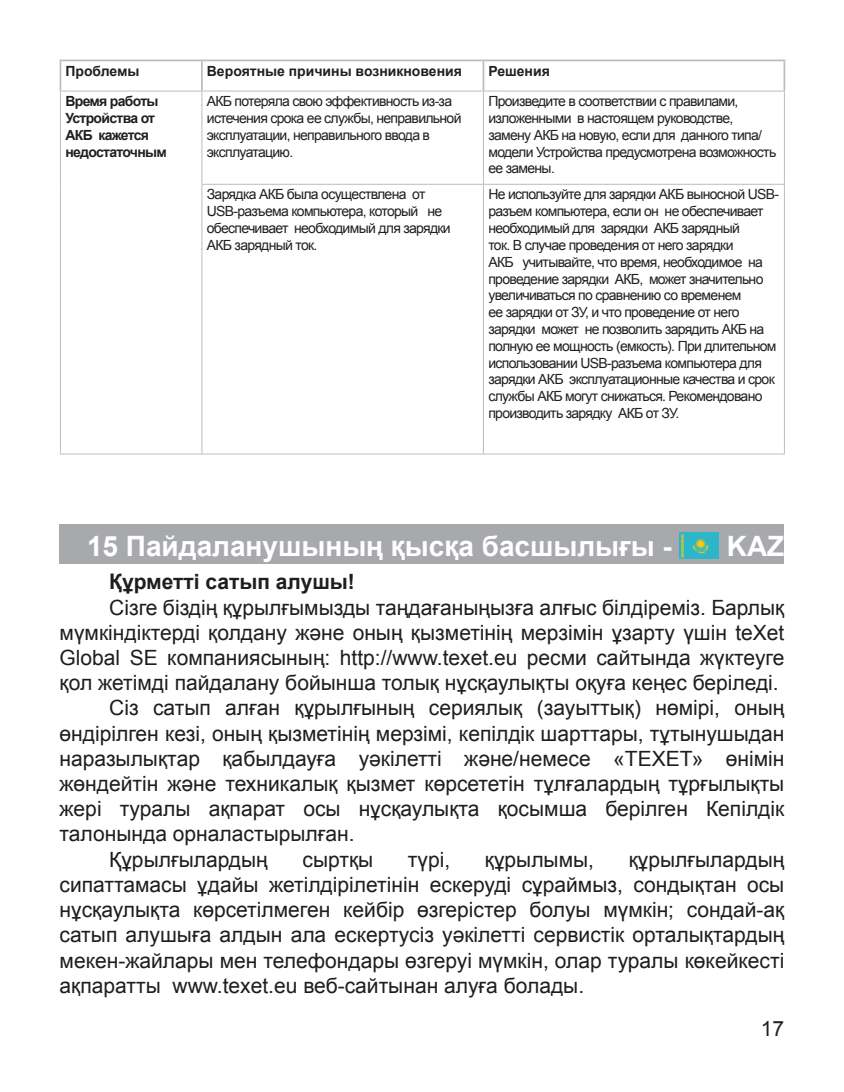
<style>
.page{position:relative;width:844px;height:1092px;background:#fff}
.page>*{position:absolute;margin:0;border:0;box-sizing:border-box;transform-origin:0 0}
.t1{font:700 28px "Arial";color:#fff}
.t2{font:21px/25.2px "Arial";color:#201d1e;text-align:justify}
.t3{font:700 21px "Arial";color:#201d1e}
.t4{font:21px "Arial";color:#231f20}
.t5{font:14px/16.8px "Arial";letter-spacing:-.05em;color:#231f20}
.t6{font:700 14px/16.8px "Arial";letter-spacing:-.04em;color:#231f20}
.t7{font:700 14px "Arial";color:#231f20}
</style>
<div class="page">
<hr style="left:60px;top:60px;width:142px;height:1px;background:#bcbdc0">
<hr style="left:60px;top:61px;width:1px;height:30px;background:#bcbdc0">
<hr style="left:202px;top:60px;width:281px;height:1px;background:#bcbdc0">
<hr style="left:201px;top:61px;width:2px;height:30px;background:#bcbdc0">
<hr style="left:483px;top:60px;width:302px;height:1px;background:#bcbdc0">
<hr style="left:482px;top:61px;width:2px;height:30px;background:#bcbdc0">
<hr style="left:783px;top:61px;width:2px;height:30px;background:#bcbdc0">
<hr style="left:60px;top:90px;width:142px;height:2px;background:#bcbdc0">
<hr style="left:202px;top:90px;width:281px;height:2px;background:#bcbdc0">
<hr style="left:483px;top:90px;width:301px;height:2px;background:#bcbdc0">
<hr style="left:60px;top:91px;width:1px;height:93px;background:#bcbdc0">
<hr style="left:201px;top:91px;width:1px;height:93px;background:#bcbdc0">
<hr style="left:482px;top:91px;width:2px;height:93px;background:#bcbdc0">
<hr style="left:783px;top:91px;width:1px;height:93px;background:#bcbdc0">
<hr style="left:60px;top:184px;width:1px;height:269px;background:#bcbdc0">
<hr style="left:201px;top:184px;width:282px;height:1px;background:#bcbdc0">
<hr style="left:201px;top:185px;width:1px;height:268px;background:#bcbdc0">
<hr style="left:483px;top:184px;width:301px;height:1px;background:#bcbdc0">
<hr style="left:482px;top:185px;width:2px;height:268px;background:#bcbdc0">
<hr style="left:783px;top:185px;width:1px;height:268px;background:#bcbdc0">
<hr style="left:60px;top:453px;width:142px;height:1px;background:#bcbdc0">
<hr style="left:202px;top:453px;width:281px;height:1px;background:#bcbdc0">
<hr style="left:483px;top:453px;width:301px;height:1px;background:#bcbdc0">
<div style="left:60px;top:524px;width:724px;height:40px;background:#a8a9ad"></div>
<div style="left:679px;top:532px;width:40px;height:27px;background:#2cb6c9"></div>
<svg style="left:681px;top:534px;width:2px;height:23px"></svg>
<svg style="left:692px;top:539px;width:16px;height:14px"></svg>
<p class="t7" style="left:65px;top:61px;width:76px">Проблемы</p>
<p class="t7" style="left:207px;top:61px;width:256px">Вероятные причины возникновения</p>
<p class="t7" style="left:488px;top:61px;width:63px">Решения</p>
<p class="t6" style="left:65px;top:93px;width:103px">Время работы<br>Устройства от<br>АКБ кажется недостаточным</p>
<p class="t5" style="left:207px;top:93px;width:256px">АКБ потеряла свою эффективность из-за истечения срока ее службы, неправильной эксплуатации, неправильного ввода в эксплуатацию.</p>
<p class="t5" style="left:488px;top:93px;width:289px">Произведите в соответствии с правилами, изложенными в настоящем руководстве, замену АКБ на новую, если для данного типа/ модели Устройства предусмотрена возможность ее замены.</p>
<p class="t5" style="left:207px;top:186px;width:245px">Зарядка АКБ была осуществлена от<br>USB-разъема компьютера, который не обеспечивает необходимый для зарядки<br>АКБ зарядный ток.</p>
<p class="t5" style="left:488px;top:186px;width:292px">Не используйте для зарядки АКБ выносной USB&shy;разъем компьютера, если он не обеспечивает необходимый для зарядки АКБ зарядный<br>ток. В случае проведения от него зарядки<br>АКБ учитывайте, что время, необходимое на проведение зарядки АКБ, может значительно увеличиваться по сравнению со временем<br>ее зарядки от ЗУ, и что проведение от него зарядки может не позволить зарядить АКБ на полную ее мощность (емкость). При длительном использовании USB-разъема компьютера для зарядки АКБ эксплуатационные качества и срок службы АКБ могут снижаться. Рекомендовано производить зарядку АКБ от ЗУ.</p>
<p class="t1" style="left:87px;top:527px;width:586px">15 Пайдаланушының қысқа басшылығы -</p>
<p class="t1" style="left:726px;top:527px;width:59px">KAZ</p>
<p class="t3" style="left:109px;top:568px;width:247px">Құрметті сатып алушы!</p>
<p class="t2" style="left:60px;top:594px;width:726px;text-indent:50px">Сізге біздің құрылғымызды таңдағаныңызға алғыс білдіреміз. Барлық мүмкіндіктерді қолдану және оның қызметінің мерзімін ұзарту үшін teXet Global SE компаниясының: http://www.texet.eu ресми сайтында жүктеуге қол жетімді пайдалану бойынша толық нұсқаулықты оқуға кеңес беріледі.</p>
<p class="t2" style="left:60px;top:695px;width:726px;text-indent:50px">Сіз сатып алған құрылғының сериялық (зауыттық) нөмірі, оның өндірілген кезі, оның қызметінің мерзімі, кепілдік шарттары, тұтынушыдан наразылықтар қабылдауға уәкілетті және/немесе «ТЕХЕТ» өнімін жөндейтін және техникалық қызмет көрсететін тұлғалардың тұрғылықты жері туралы ақпарат осы нұсқаулықта қосымша берілген Кепілдік талонында орналастырылған.</p>
<p class="t2" style="left:109px;top:846px;width:160px">Құрылғылардың</p>
<p class="t2" style="left:302px;top:846px;width:72px">сыртқы</p>
<p class="t2" style="left:408px;top:846px;width:44px">түрі,</p>
<p class="t2" style="left:484px;top:846px;width:111px">құрылымы,</p>
<p class="t2" style="left:60px;top:846px;width:726px;text-indent:569px">құрылғылардың сипаттамасы ұдайы жетілдірілетінін ескеруді сұраймыз, сондықтан осы нұсқаулықта көрсетілмеген кейбір өзгерістер болуы мүмкін; сондай-ақ сатып алушыға алдын ала ескертусіз уәкілетті сервистік орталықтардың мекен-жайлары мен телефондары өзгеруі мүмкін, олар туралы көкейкесті ақпаратты www.texet.eu веб-сайтынан алуға болады.</p>
<p class="t4" style="left:760px;top:1014px;width:25px">17</p>
</div>
